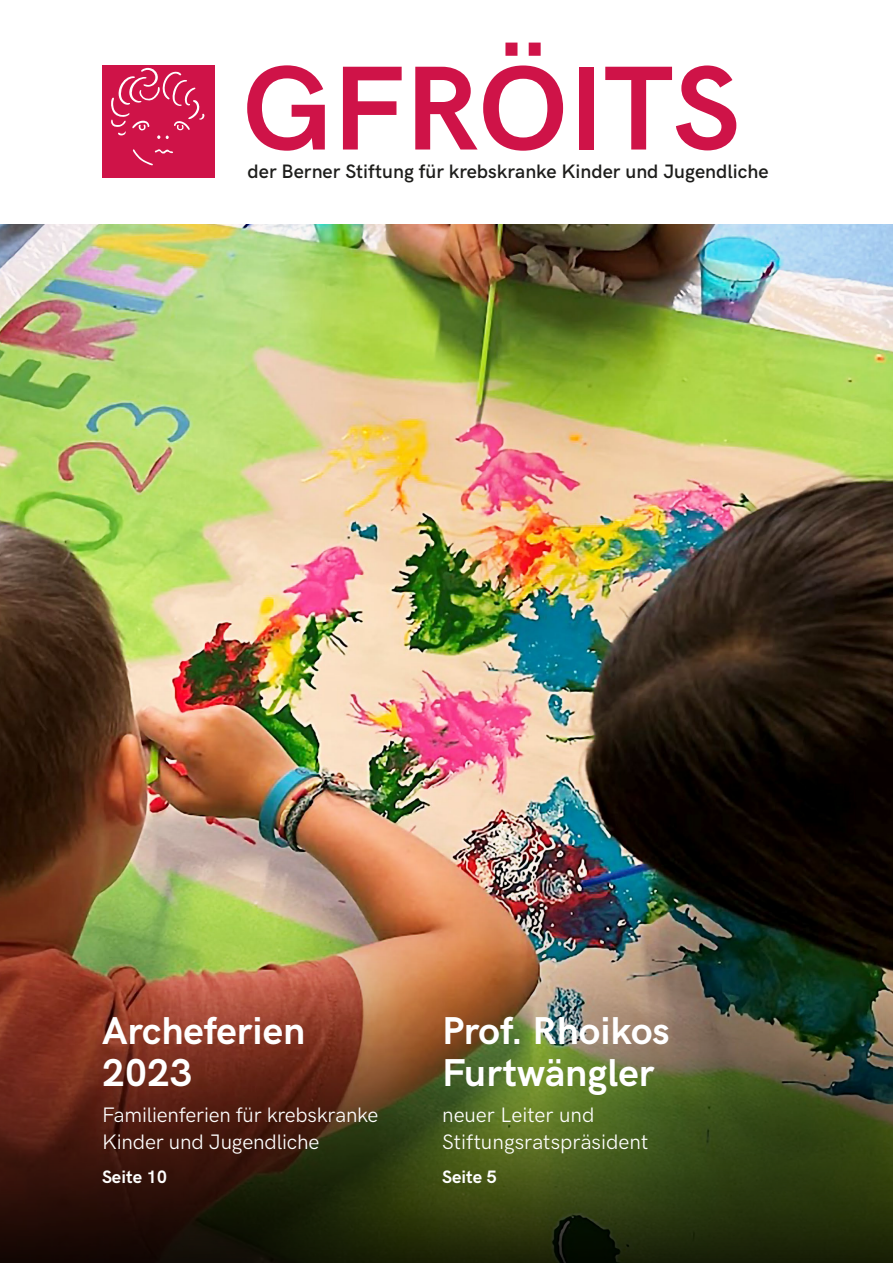
<style>
.page{position:relative;width:893px;height:1263px;background:#fff}
.page>*{position:absolute;margin:0;border:0;box-sizing:border-box;transform-origin:0 0}
.t1{font:700 120px "HK Grotesk";color:#cf1348}
.t2{font:700 39px/42px "HK Grotesk";color:#fff}
.t3{font:21px/27px "HK Grotesk";letter-spacing:-.01em;color:#fff}
.t4{font:600 19.5px "HK Grotesk";color:#1d1d1b}
.t5{font:18px "HK Grotesk Bold Legacy";color:#fff}
</style>
<div class="page">
<img style="left:0;top:225px;width:893px;height:545px">
<img style="left:0;top:770px;width:893px;height:493px">
<div style="left:102px;top:65px;width:113px;height:113px;background:#cf1348"></div>
<svg style="left:111px;top:68px;width:94px;height:71px"></svg>
<svg style="left:132px;top:149px;width:41px;height:16px"></svg>
<h1 class="t1" style="left:242px;top:18px;width:499px">GFRÖITS</h1>
<p class="t4" style="left:248px;top:157px;width:523px">der Berner Stiftung für krebskranke Kinder und Jugendliche</p>
<h2 class="t2" style="left:102px;top:1006px;width:205px">Archeferien<br>2023</h2>
<p class="t3" style="left:102px;top:1099px;width:278px">Familienferien für krebskranke<br>Kinder und Jugendliche</p>
<p class="t5" style="left:102px;top:1163px;width:67px">Seite 10</p>
<h2 class="t2" style="left:442px;top:1006px;width:229px">Prof. Rhoikos<br>Furtwängler</h2>
<p class="t3" style="left:442px;top:1099px;width:208px">neuer Leiter und<br>Stiftungsratspräsident</p>
<p class="t5" style="left:442px;top:1163px;width:56px">Seite 5</p>
</div>
